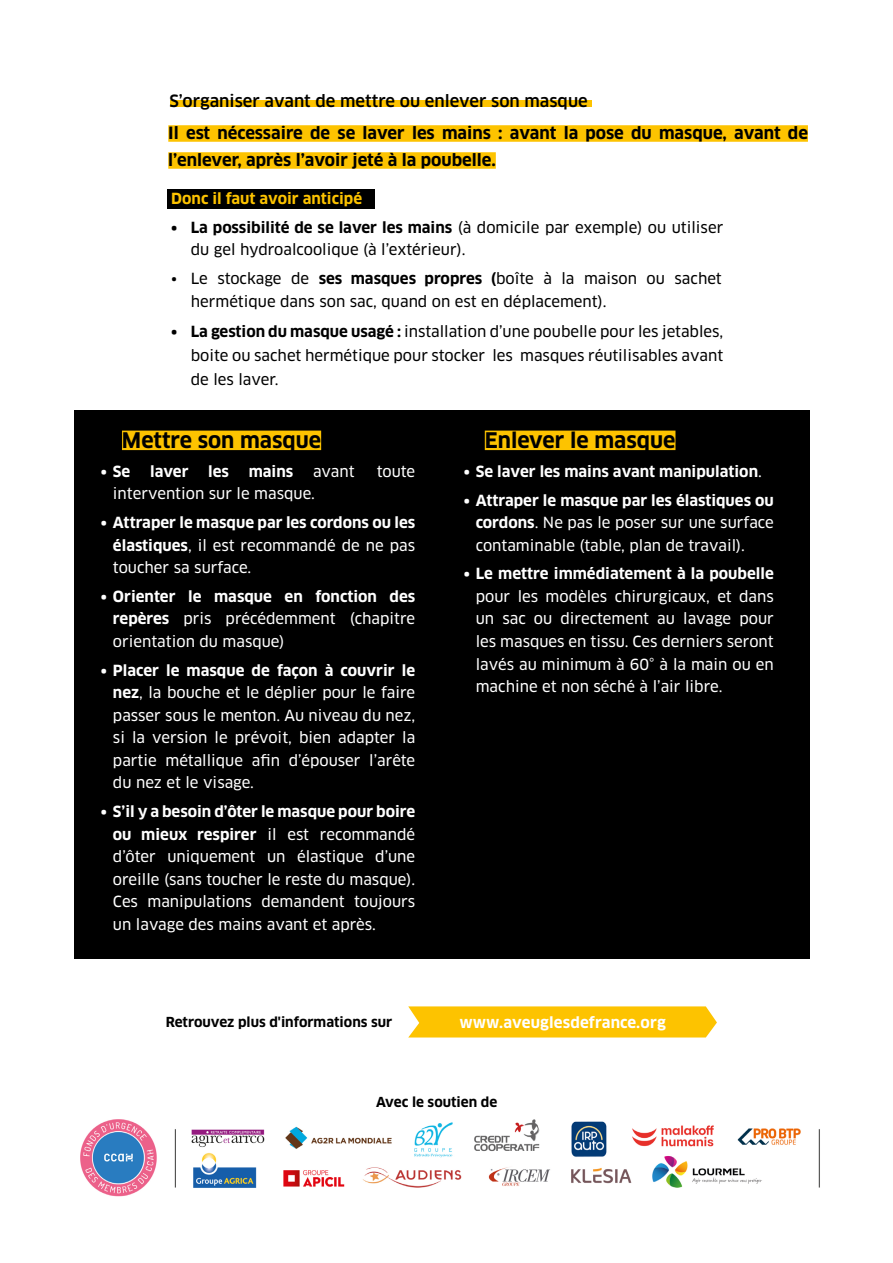
<style>
.page{position:relative;width:893px;height:1263px;background:#fff}
.page>*{position:absolute;margin:0;border:0;box-sizing:border-box;transform-origin:0 0}
.t1{font:700 21px "Clan OT";color:#000}
.t2{font:700 16.5px/27px "Clan OT";color:#000}
.t3{font:500 16.5px "Clan OT";color:#000}
.t4{font:15px/22.5px "Clan OT News";color:#fff}
.t5{font:15px/22.5px "Clan OT News";color:#000}
.t6{font:700 15px/22.5px "Clan OT";color:#fff;text-align:right}
.t7{font:700 15px "Clan OT";color:#fdc300}
.t8{font:700 15px "Clan OT";color:#000}
.t9{font:700 13.5px "Clan OT";color:#000}
.s1{font-family:"Clan OT";font-weight:700}
.s2{font-family:"Clan OT News";font-weight:400}
</style>
<div class="page">
<svg style="left:408px;top:1006px;width:309px;height:31px;background:#fdc50c"></svg>
<div style="left:167px;top:189px;width:207px;height:19px;background:#000"></div>
<div style="left:170px;top:101px;width:421px;height:6px;background:#fdc300"></div>
<div style="left:168px;top:125px;width:640px;height:17px;background:#fdc300"></div>
<div style="left:168px;top:152px;width:328px;height:17px;background:#fdc300"></div>
<img style="left:80px;top:1119px;width:740px;height:78px">
<div style="left:74px;top:410px;width:735px;height:549px;background:#000"></div>
<div style="left:122px;top:431px;width:199px;height:19px;background:#fdc300"></div>
<div style="left:485px;top:431px;width:190px;height:19px;background:#fdc300"></div>
<p class="t3" style="left:169px;top:91px;width:420px">S’organiser avant de mettre ou enlever son masque</p>
<p class="t2" style="left:168px;top:120px;width:641px">Il est nécessaire de se laver les mains : avant la pose du masque, avant de l’enlever, après l’avoir jeté à la poubelle.</p>
<p class="t7" style="left:171px;top:190px;width:192px">Donc il faut avoir anticipé</p>
<p class="t8" style="left:171px;top:219px;width:8px">•</p>
<p class="t5" style="left:191px;top:216px;width:534px"><span class="s1">La possibilité de se laver les mains</span> (à domicile par exemple) ou utiliser du gel hydroalcoolique (à l’extérieur).</p>
<p class="t5" style="left:191px;top:267px;width:532px">Le stockage de <span class="s1">ses masques propres (</span>boîte à la maison ou sachet hermétique dans son sac, quand on est en déplacement).</p>
<p class="t5" style="left:191px;top:320px;width:534px;line-height:24px;text-align:justify"><span class="s1">La gestion du masque usagé :</span> installation d’une poubelle pour les jetables, boite ou sachet hermétique pour stocker les masques réutilisables avant de les laver.</p>
<p class="t5" style="left:171px;top:267px;width:8px">•</p>
<p class="t8" style="left:171px;top:323px;width:8px">•</p>
<h1 class="t1" style="left:122px;top:428px;width:201px">Mettre son masque</h1>
<p class="t6" style="left:101px;top:460px;width:31px">• Se</p>
<p class="t6" style="left:150px;top:460px;width:40px">laver</p>
<p class="t6" style="left:208px;top:460px;width:22px">les</p>
<p class="t6" style="left:249px;top:460px;width:46px">mains</p>
<p class="t4" style="left:313px;top:460px;width:43px">avant</p>
<p class="t4" style="left:377px;top:460px;width:40px">toute</p>
<p class="t4" style="left:113px;top:482px;width:203px">intervention sur le masque.</p>
<p class="t6" style="left:101px;top:511px;width:316px">• Attraper le masque par les cordons ou les</p>
<p class="t4" style="left:113px;top:534px;width:304px"><span class="s1">élastiques</span>, il est recommandé de ne pas toucher sa surface.</p>
<p class="t6" style="left:101px;top:585px;width:316px">• Orienter le masque en fonction des</p>
<p class="t4" style="left:113px;top:608px;width:304px"><span class="s1">repères</span> pris précédemment (chapitre orientation du masque)</p>
<p class="t6" style="left:101px;top:659px;width:316px">• Placer le masque de façon à couvrir le</p>
<p class="t4" style="left:113px;top:682px;width:304px;text-align:justify"><span class="s1">nez</span>, la bouche et le déplier pour le faire passer sous le menton. Au niveau du nez, si la version le prévoit, bien adapter la partie métallique afin d’épouser l’arête du nez et le visage.</p>
<p class="t6" style="left:101px;top:801px;width:316px">• S’il y a besoin d’ôter le masque pour boire ou mieux respirer <span class="s2">il est recommandé</span></p>
<p class="t4" style="left:113px;top:845px;width:304px;text-align:justify">d’ôter uniquement un élastique d’une oreille (sans toucher le reste du masque).<br>Ces manipulations demandent toujours un lavage des mains avant et après.</p>
<h1 class="t1" style="left:485px;top:428px;width:192px">Enlever le masque</h1>
<p class="t6" style="left:464px;top:460px;width:300px">• Se laver les mains avant manipulation<span class="s2">.</span></p>
<p class="t6" style="left:464px;top:489px;width:312px">• Attraper le masque par les élastiques ou</p>
<p class="t4" style="left:476px;top:511px;width:300px"><span class="s1">cordons</span>. Ne pas le poser sur une surface contaminable (table, plan de travail).</p>
<p class="t6" style="left:464px;top:563px;width:312px">• Le mettre immédiatement à la poubelle</p>
<p class="t4" style="left:476px;top:585px;width:300px;text-align:justify">pour les modèles chirurgicaux, et dans un sac ou directement au lavage pour les masques en tissu. Ces derniers seront lavés au minimum à 60° à la main ou en machine et non séché à l’air libre.</p>
<p class="t9" style="left:166px;top:1014px;width:228px">Retrouvez plus d'informations sur</p>
<p class="t6" style="left:459px;top:1011px;width:208px">www.aveuglesdefrance.org</p>
<p class="t9" style="left:376px;top:1094px;width:123px">Avec le soutien de</p>
</div>
